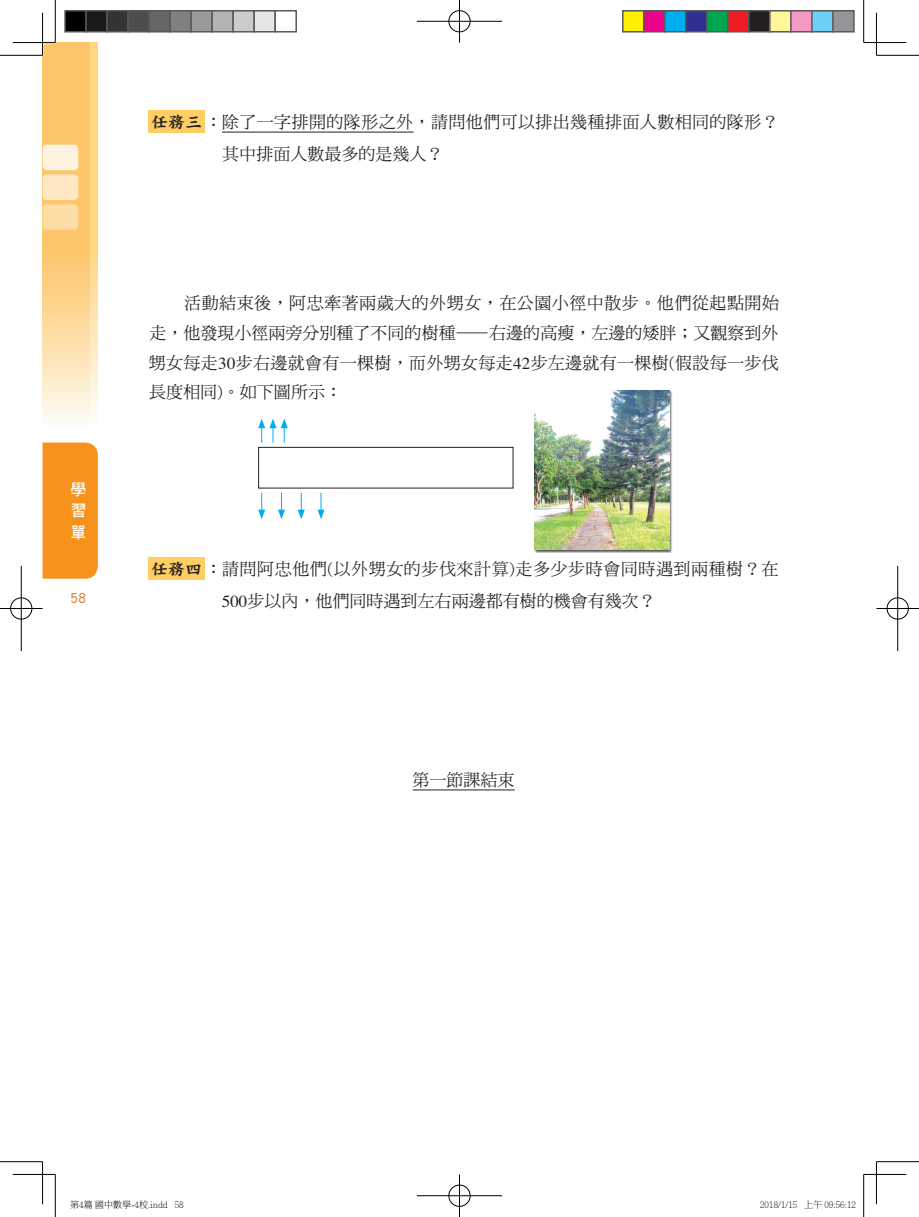
<style>
.page{position:relative;width:919px;height:1217px;background:#fff}
.page>*{position:absolute;margin:0;border:0;box-sizing:border-box;transform-origin:0 0}
.t1{font:16.95px/29.7px "DF Ming Std W5";letter-spacing:.02em;color:#231f20}
.t2{font:15.9px/21.3px "DF Hei Std W7";color:#fff}
.t3{font:14.85px "DF Hei Std W5";color:#de761b}
.t4{font:300 9px "Adobe Ming Std";color:#000}
.s1{font-family:"DF Kai Shu Std W9"}
.s2{font-family:"Times"}
.s3{font-family:"DF Biao Kai Shu Std W5"}
</style>
<div class="page">
<svg style="left:89px;top:43px;width:9px;height:376px;background:#fddd9a"></svg>
<svg style="left:43px;top:43px;width:46px;height:376px;background:#fdd38c"></svg>
<div style="left:43px;top:442px;width:55px;height:136px;background:#f7931d"></div>
<div style="left:43px;top:145px;width:35px;height:25px;background:#fef3e1;border-radius:4px"></div>
<div style="left:43px;top:174px;width:35px;height:26px;background:#fee8c3;border-radius:4px"></div>
<div style="left:43px;top:204px;width:35px;height:26px;background:#fddca5;border-radius:4px"></div>
<hr style="left:222px;top:132px;width:191px;height:1px;background:#231f20">
<hr style="left:412px;top:789px;width:102px;height:1px;background:#231f20">
<div style="left:149px;top:111px;width:56px;height:22px;background:#fecd64"></div>
<div style="left:258px;top:447px;width:255px;height:41px;border:1px solid #231f20"></div>
<svg style="left:258px;top:418px;width:30px;height:24px"></svg>
<svg style="left:258px;top:492px;width:7px;height:27px"></svg>
<svg style="left:278px;top:492px;width:7px;height:27px"></svg>
<svg style="left:298px;top:492px;width:7px;height:27px"></svg>
<svg style="left:317px;top:492px;width:7px;height:27px"></svg>
<div style="left:534px;top:389px;width:138px;height:164px;background:#231f20;opacity:.75"></div>
<img style="left:534px;top:390px;width:135px;height:159px">
<div style="left:149px;top:557px;width:56px;height:22px;background:#fecd64"></div>
<hr style="left:13px;top:41px;width:42px;height:3px;background:#fff">
<hr style="left:41px;top:13px;width:3px;height:42px;background:#fff">
<hr style="left:0;top:55px;width:43px;height:1px;background:#000">
<hr style="left:876px;top:55px;width:42px;height:1px;background:#000">
<hr style="left:0;top:1161px;width:43px;height:1px;background:#000">
<hr style="left:876px;top:1161px;width:42px;height:1px;background:#000">
<hr style="left:55px;top:0;width:1px;height:43px;background:#000">
<hr style="left:55px;top:1174px;width:1px;height:42px;background:#000">
<hr style="left:863px;top:0;width:1px;height:43px;background:#000">
<hr style="left:863px;top:1174px;width:1px;height:42px;background:#000">
<hr style="left:13px;top:42px;width:42px;height:1px;background:#000">
<hr style="left:863px;top:42px;width:43px;height:1px;background:#000">
<hr style="left:13px;top:1173px;width:42px;height:1px;background:#000">
<hr style="left:863px;top:1173px;width:43px;height:1px;background:#000">
<hr style="left:42px;top:13px;width:1px;height:42px;background:#000">
<hr style="left:42px;top:1161px;width:1px;height:42px;background:#000">
<hr style="left:876px;top:13px;width:1px;height:42px;background:#000">
<hr style="left:876px;top:1161px;width:1px;height:42px;background:#000">
<div style="left:448px;top:10px;width:23px;height:23px;border:2px solid #fff;border-radius:50%"></div>
<hr style="left:417px;top:20px;width:85px;height:2px;background:#fff">
<hr style="left:458px;top:0;width:2px;height:43px;background:#fff">
<div style="left:448px;top:10px;width:22px;height:22px;border:1px solid #000;border-radius:50%"></div>
<hr style="left:417px;top:21px;width:85px;height:1px;background:#000">
<hr style="left:459px;top:0;width:1px;height:43px;background:#000">
<div style="left:448px;top:1183px;width:23px;height:23px;border:2px solid #fff;border-radius:50%"></div>
<hr style="left:417px;top:1194px;width:85px;height:2px;background:#fff">
<hr style="left:458px;top:1174px;width:2px;height:42px;background:#fff">
<div style="left:448px;top:1184px;width:22px;height:22px;border:1px solid #000;border-radius:50%"></div>
<hr style="left:417px;top:1195px;width:85px;height:1px;background:#000">
<hr style="left:459px;top:1174px;width:1px;height:42px;background:#000">
<div style="left:10px;top:596px;width:23px;height:24px;border:2px solid #fff;border-radius:50%"></div>
<hr style="left:0;top:607px;width:43px;height:2px;background:#fff">
<hr style="left:20px;top:566px;width:2px;height:85px;background:#fff">
<div style="left:10px;top:597px;width:22px;height:22px;border:1px solid #000;border-radius:50%"></div>
<hr style="left:0;top:608px;width:43px;height:1px;background:#000">
<hr style="left:21px;top:566px;width:1px;height:85px;background:#000">
<div style="left:885px;top:596px;width:24px;height:24px;border:2px solid #fff;border-radius:50%"></div>
<hr style="left:876px;top:607px;width:42px;height:2px;background:#fff">
<hr style="left:896px;top:566px;width:2px;height:85px;background:#fff">
<div style="left:886px;top:597px;width:22px;height:22px;border:1px solid #000;border-radius:50%"></div>
<hr style="left:876px;top:608px;width:42px;height:1px;background:#000">
<hr style="left:897px;top:566px;width:1px;height:85px;background:#000">
<div style="left:65px;top:11px;width:21px;height:21px;background:#000"></div>
<div style="left:64px;top:10px;width:23px;height:23px;border:2px solid #595959"></div>
<div style="left:86px;top:11px;width:21px;height:21px;background:#1a1a1a"></div>
<div style="left:85px;top:10px;width:23px;height:23px;border:2px solid #595959"></div>
<div style="left:107px;top:11px;width:21px;height:21px;background:#333"></div>
<div style="left:106px;top:10px;width:23px;height:23px;border:2px solid #595959"></div>
<div style="left:128px;top:11px;width:21px;height:21px;background:#4d4d4d"></div>
<div style="left:127px;top:10px;width:23px;height:23px;border:2px solid #595959"></div>
<div style="left:149px;top:11px;width:21px;height:21px;background:#666"></div>
<div style="left:148px;top:10px;width:23px;height:23px;border:2px solid #595959"></div>
<div style="left:170px;top:11px;width:21px;height:21px;background:#808080"></div>
<div style="left:169px;top:10px;width:23px;height:23px;border:2px solid #595959"></div>
<div style="left:191px;top:11px;width:21px;height:21px;background:#999"></div>
<div style="left:190px;top:10px;width:23px;height:23px;border:2px solid #595959"></div>
<div style="left:212px;top:11px;width:21px;height:21px;background:#b3b3b3"></div>
<div style="left:211px;top:10px;width:23px;height:23px;border:2px solid #595959"></div>
<div style="left:233px;top:11px;width:21px;height:21px;background:#ccc"></div>
<div style="left:232px;top:10px;width:23px;height:23px;border:2px solid #595959"></div>
<div style="left:254px;top:11px;width:21px;height:21px;background:#e6e6e6"></div>
<div style="left:253px;top:10px;width:23px;height:23px;border:2px solid #595959"></div>
<div style="left:274px;top:10px;width:23px;height:23px;border:2px solid #595959"></div>
<div style="left:622px;top:11px;width:21px;height:21px;background:#fff101"></div>
<div style="left:622px;top:10px;width:22px;height:23px;border:2px solid #595959"></div>
<div style="left:643px;top:11px;width:21px;height:21px;background:#ed028c"></div>
<div style="left:643px;top:10px;width:22px;height:23px;border:2px solid #595959"></div>
<div style="left:664px;top:11px;width:21px;height:21px;background:#00aeef"></div>
<div style="left:664px;top:10px;width:22px;height:23px;border:2px solid #595959"></div>
<div style="left:685px;top:11px;width:21px;height:21px;background:#2e3092"></div>
<div style="left:685px;top:10px;width:22px;height:23px;border:2px solid #595959"></div>
<div style="left:706px;top:11px;width:21px;height:21px;background:#00a54f"></div>
<div style="left:706px;top:10px;width:22px;height:23px;border:2px solid #595959"></div>
<div style="left:727px;top:11px;width:21px;height:21px;background:#ee1d23"></div>
<div style="left:727px;top:10px;width:22px;height:23px;border:2px solid #595959"></div>
<div style="left:748px;top:11px;width:21px;height:21px;background:#231f20"></div>
<div style="left:748px;top:10px;width:22px;height:23px;border:2px solid #595959"></div>
<div style="left:769px;top:11px;width:21px;height:21px;background:#fff79a"></div>
<div style="left:769px;top:10px;width:22px;height:23px;border:2px solid #595959"></div>
<div style="left:790px;top:11px;width:21px;height:21px;background:#f499c2"></div>
<div style="left:790px;top:10px;width:22px;height:23px;border:2px solid #595959"></div>
<div style="left:811px;top:11px;width:21px;height:21px;background:#6bcff6"></div>
<div style="left:811px;top:10px;width:22px;height:23px;border:2px solid #595959"></div>
<div style="left:832px;top:11px;width:21px;height:21px;background:#939598"></div>
<div style="left:832px;top:10px;width:22px;height:23px;border:2px solid #595959"></div>
<p class="t1" style="left:222px;top:105px;width:558px;line-height:32.2px;text-indent:-71px"><span class="s1">任務三</span>：除了一字排開的隊形之外，請問他們可以排出幾種排面人數相同的隊形？其中排面人數最多的是幾人？</p>
<p class="t2" style="left:71px;top:478px;width:17px">學學</p>
<p class="t2" style="left:78px;top:507px;width:15px">學</p>
<p class="t3" style="left:70px;top:589px;width:18px">58</p>
<p class="t1" style="left:149px;top:288px;width:631px;text-align:justify;text-indent:35px">活動結束後，阿忠牽著兩歲大的外甥女，在公園小徑中散步。他們從起點開始走，他發現小徑兩旁分別種了不同的樹種—右邊的高瘦，左邊的矮胖；又觀察到外甥女每走<span class="s2">30</span>步右邊就會有一棵樹，而外甥女每走<span class="s2">42</span>步左邊就有一棵樹<span class="s3">(</span>假設每一步伐長度相同<span class="s3">)</span>。如下圖所示：</p>
<p class="t1" style="left:222px;top:552px;width:558px;line-height:32.2px;text-indent:-71px"><span class="s1">任務四</span>：請問阿忠他們<span class="s3">(</span>以外甥女的步伐來計算<span class="s3">)</span>走多少步時會同時遇到兩種樹？在<br><span class="s2">500</span>步以內，他們同時遇到左右兩邊都有樹的機會有幾次？</p>
<p class="t1" style="left:412px;top:764px;width:104px">第一節課結束</p>
<p class="t4" style="left:70px;top:1199px;width:115px">第4篇 國中數學-4校.indd 58</p>
<p class="t4" style="left:760px;top:1199px;width:97px">2018/1/15 上午 09:56:12</p>
</div>
